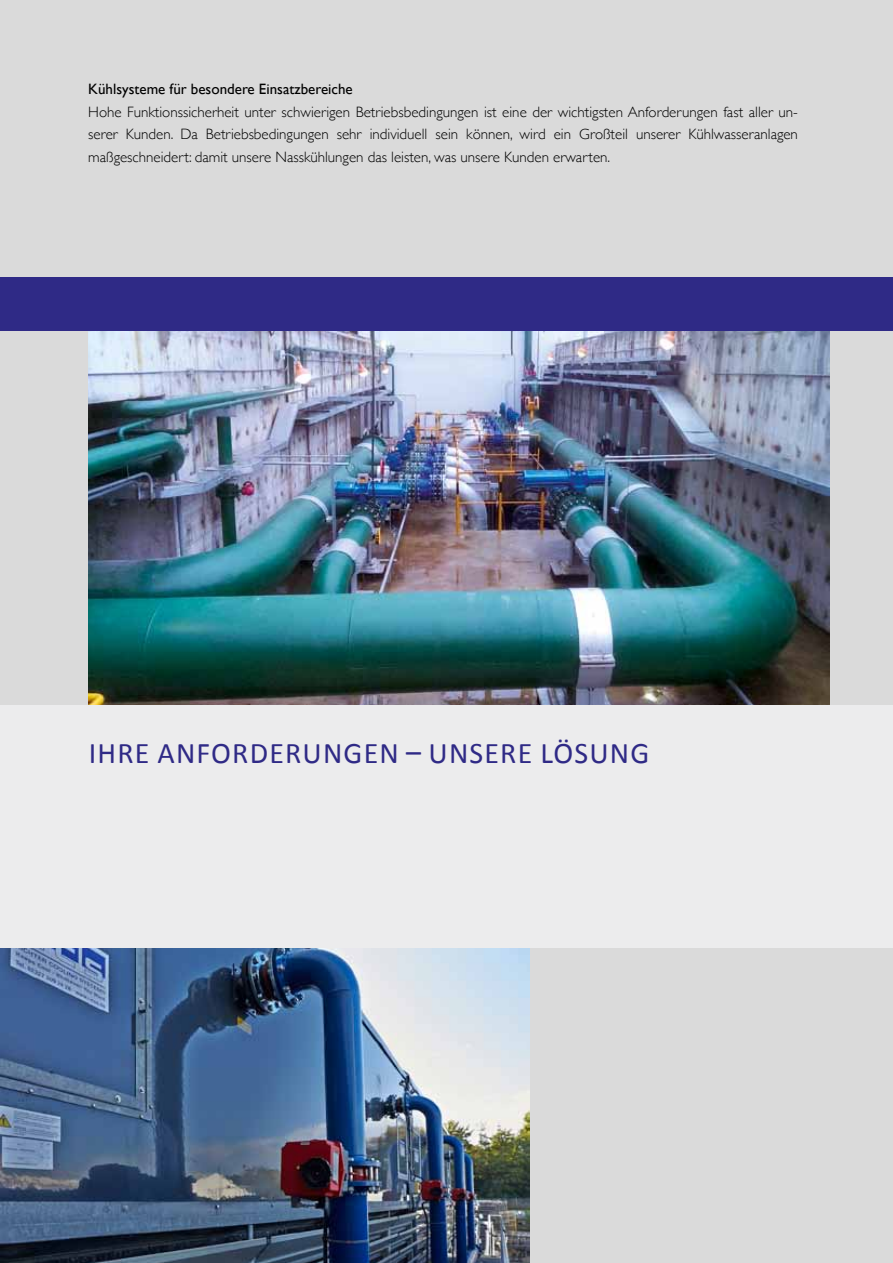
<style>
.page{position:relative;width:893px;height:1263px;background:#fff}
.page>*{position:absolute;margin:0;border:0;box-sizing:border-box;transform-origin:0 0}
.t1{font:30px "Calibri";letter-spacing:.04em;color:#2f2a86}
.t2{font:300 15px/22.5px "Gill Sans";color:#000;text-align:justify}
.t3{font:15px "Gill Sans";color:#000}
</style>
<div class="page">
<div style="left:0;top:695px;width:893px;height:253px;background:#ececed"></div>
<div style="left:0;top:0;width:893px;height:704px;background:#dadada"></div>
<div style="left:0;top:948px;width:893px;height:315px;background:#dadada"></div>
<img style="left:0;top:948px;width:529px;height:315px">
<img style="left:88px;top:331px;width:741px;height:373px">
<div style="left:0;top:277px;width:893px;height:54px;background:#2f2a86"></div>
<p class="t3" style="left:88px;top:80px;width:266px">Kühlsysteme für besondere Einsatzbereiche</p>
<p class="t2" style="left:88px;top:100px;width:711px">Hohe Funktionssicherheit unter schwierigen Betriebsbedingungen ist eine der wichtigsten Anforderungen fast aller un&shy;serer Kunden. Da Betriebsbedingungen sehr individuell sein können, wird ein Großteil unserer Kühlwasseranlagen maßgeschneidert: damit unsere Nasskühlungen das leisten, was unsere Kunden erwarten.</p>
<h1 class="t1" style="left:89px;top:734px;width:562px">I HRE ANFORDERUNGEN – U NSERE LÖSUNG</h1>
</div>
